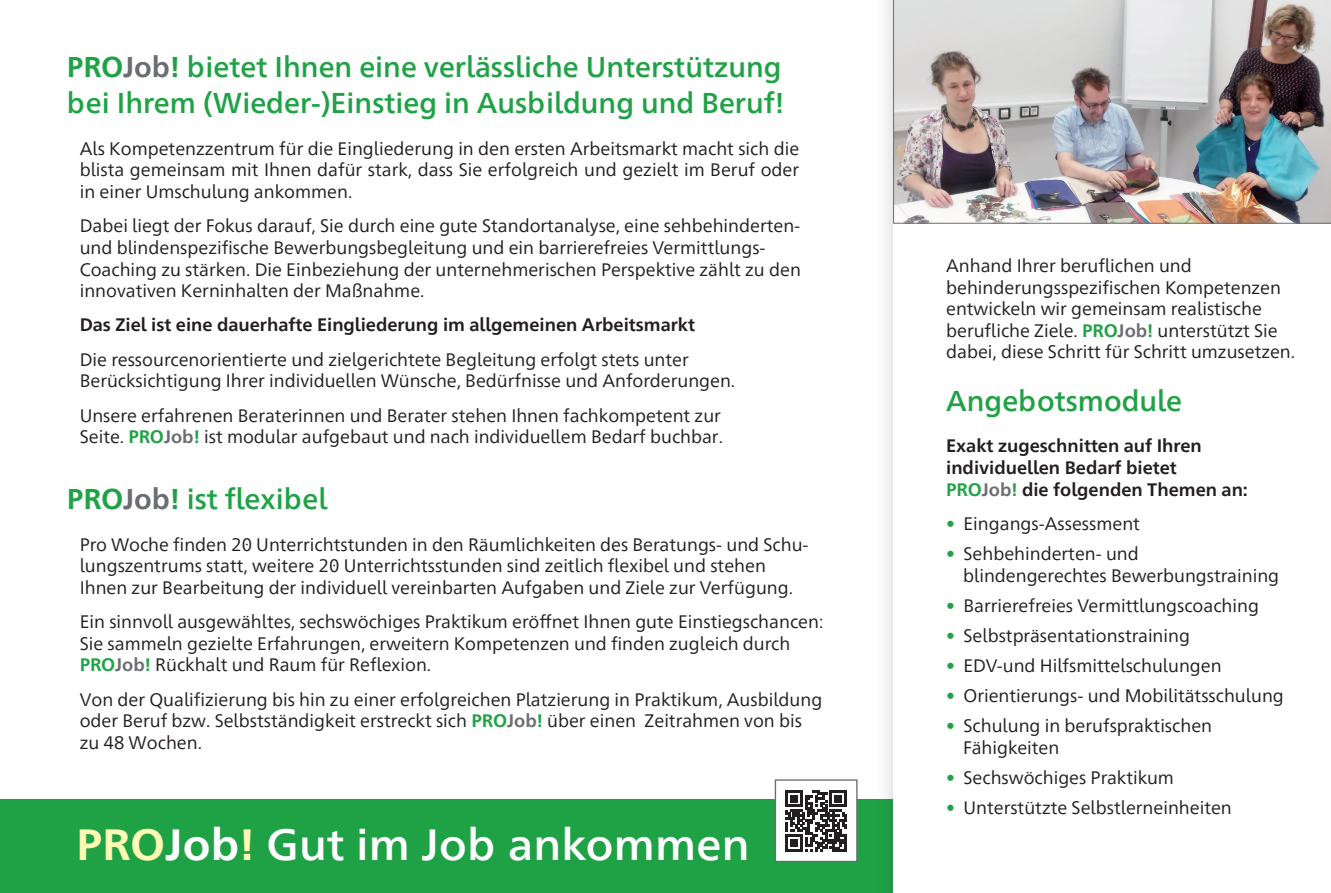
<style>
.page{position:relative;width:1331px;height:893px;background:#fff}
.page>*{position:absolute;margin:0;border:0;box-sizing:border-box;transform-origin:0 0}
.t1{font:500 43.5px "Frutiger Neue 1450 Pro";letter-spacing:.005em;color:#fff}
.t2{font:500 28.5px/36px "Frutiger Neue 1450 Pro";color:#1fa245}
.t3{font:18px/21.6px "Frutiger Neue 1450 Pro";color:#231f20}
.t4{font:700 18px/21.6px "Frutiger Neue 1450 Pro";color:#231f20}
.s1{font-weight:700}
.s2{font-weight:700;color:#6c6d70}
.s3{font-weight:700;color:#1fa245}
.s4{font-weight:700;color:#fff9b4}
.s5{color:#1fa245}
.s6{color:#6c6d70}
</style>
<div class="page">
<div style="left:0;top:799px;width:923px;height:94px;background:#1fa245"></div>
<div style="left:873px;top:0;width:458px;height:893px;background:#231f20;opacity:.21"></div>
<div style="left:893px;top:0;width:438px;height:893px;background:#fff"></div>
<img style="left:893px;top:0;width:438px;height:224px">
<div style="left:775px;top:780px;width:82px;height:81px;background:#fff"></div>
<svg style="left:785px;top:790px;width:62px;height:62px"></svg>
<div style="left:775px;top:779px;width:82px;height:83px;border:1px solid #6c6d70"></div>
<h2 class="t2" style="left:67px;top:47px;width:719px"><span class="s1">PRO</span><span class="s2">Job</span><span class="s1">!</span> bietet Ihnen eine verlässliche Unterstützung bei Ihrem (Wieder-)Einstieg in Ausbildung und Beruf!</h2>
<p class="t3" style="left:80px;top:136px;width:721px;text-align:justify">Als Kompetenzzentrum für die Eingliederung in den ersten Arbeitsmarkt macht sich die blista gemeinsam mit Ihnen dafür stark, dass Sie erfolgreich und gezielt im Beruf oder in einer Umschulung ankommen.</p>
<p class="t3" style="left:80px;top:214px;width:722px">Dabei liegt der Fokus darauf, Sie durch eine gute Standortanalyse, eine sehbehinderten-</p>
<p class="t3" style="left:80px;top:235px;width:687px">und blindenspezifische Bewerbungsbegleitung und ein barrierefreies Vermittlungs-</p>
<p class="t3" style="left:80px;top:257px;width:723px">Coaching zu stärken. Die Einbeziehung der unternehmerischen Perspektive zählt zu den innovativen Kerninhalten der Maßnahme.</p>
<p class="t4" style="left:80px;top:313px;width:617px">Das Ziel ist eine dauerhafte Eingliederung im allgemeinen Arbeitsmarkt</p>
<p class="t3" style="left:80px;top:347px;width:657px">Die ressourcenorientierte und zielgerichtete Begleitung erfolgt stets unter<br>Berücksichtigung Ihrer individuellen Wünsche, Bedürfnisse und Anforderungen.</p>
<p class="t3" style="left:80px;top:403px;width:645px">Unsere erfahrenen Beraterinnen und Berater stehen Ihnen fachkompetent zur<br>Seite. <span class="s3">PRO</span><span class="s2">Job</span><span class="s3">!</span> ist modular aufgebaut und nach individuellem Bedarf buchbar.</p>
<h2 class="t2" style="left:67px;top:479px;width:262px"><span class="s1">PRO</span><span class="s2">Job</span><span class="s1">!</span> ist flexibel</h2>
<p class="t3" style="left:80px;top:532px;width:730px">Pro Woche finden 20 Unterrichtstunden in den Räumlichkeiten des Beratungs- und Schu&shy;lungszentrums statt, weitere 20 Unterrichtsstunden sind zeitlich flexibel und stehen<br>Ihnen zur Bearbeitung der individuell vereinbarten Aufgaben und Ziele zur Verfügung.</p>
<p class="t3" style="left:80px;top:610px;width:746px">Ein sinnvoll ausgewähltes, sechswöchiges Praktikum eröffnet Ihnen gute Einstiegschancen:<br>Sie sammeln gezielte Erfahrungen, erweitern Kompetenzen und finden zugleich durch<br><span class="s3">PRO</span><span class="s2">Job</span><span class="s3">!</span> Rückhalt und Raum für Reflexion.</p>
<p class="t3" style="left:80px;top:687px;width:744px">Von der Qualifizierung bis hin zu einer erfolgreichen Platzierung in Praktikum, Ausbildung oder Beruf bzw. Selbstständigkeit erstreckt sich <span class="s3">PRO</span><span class="s2">Job</span><span class="s3">!</span> über einen Zeitrahmen von bis zu 48 Wochen.</p>
<p class="t1" style="left:76px;top:813px;width:675px"><span class="s4">PRO</span><span class="s1">Job</span><span class="s4">!</span> Gut im Job ankommen</p>
<p class="t3" style="left:946px;top:254px;width:350px">Anhand Ihrer beruflichen und behinderungsspezifischen Kompetenzen entwickeln wir gemeinsam realistische berufliche Ziele. <span class="s3">PRO</span><span class="s2">Job</span><span class="s3">!</span> unterstützt Sie dabei, diese Schritt für Schritt umzusetzen.</p>
<h2 class="t2" style="left:946px;top:381px;width:237px">Angebotsmodule</h2>
<p class="t4" style="left:946px;top:434px;width:303px">Exakt zugeschnitten auf Ihren individuellen Bedarf bietet<br><span class="s5">PRO</span><span class="s6">Job</span><span class="s5">!</span> die folgenden Themen an:</p>
<p class="t3" style="left:946px;top:512px;width:195px"><span class="s5">•</span> Eingangs-Assessment</p>
<p class="t3" style="left:963px;top:542px;width:318px;text-indent:-17px"><span class="s5">•</span> Sehbehinderten- und blindengerechtes Bewerbungstraining</p>
<p class="t3" style="left:946px;top:593px;width:314px"><span class="s5">•</span> Barrierefreies Vermittlungscoaching</p>
<p class="t3" style="left:946px;top:623px;width:245px"><span class="s5">•</span> Selbstpräsentationstraining</p>
<p class="t3" style="left:946px;top:654px;width:277px"><span class="s5">•</span> EDV-und Hilfsmittelschulungen</p>
<p class="t3" style="left:946px;top:684px;width:339px"><span class="s5">•</span> Orientierungs- und Mobilitätsschulung</p>
<p class="t3" style="left:963px;top:714px;width:250px;text-indent:-17px"><span class="s5">•</span> Schulung in berufspraktischen<br>Fähigkeiten</p>
<p class="t3" style="left:946px;top:765px;width:229px"><span class="s5">•</span> Sechswöchiges Praktikum</p>
<p class="t3" style="left:946px;top:796px;width:287px"><span class="s5">•</span> Unterstützte Selbstlerneinheiten</p>
</div>
